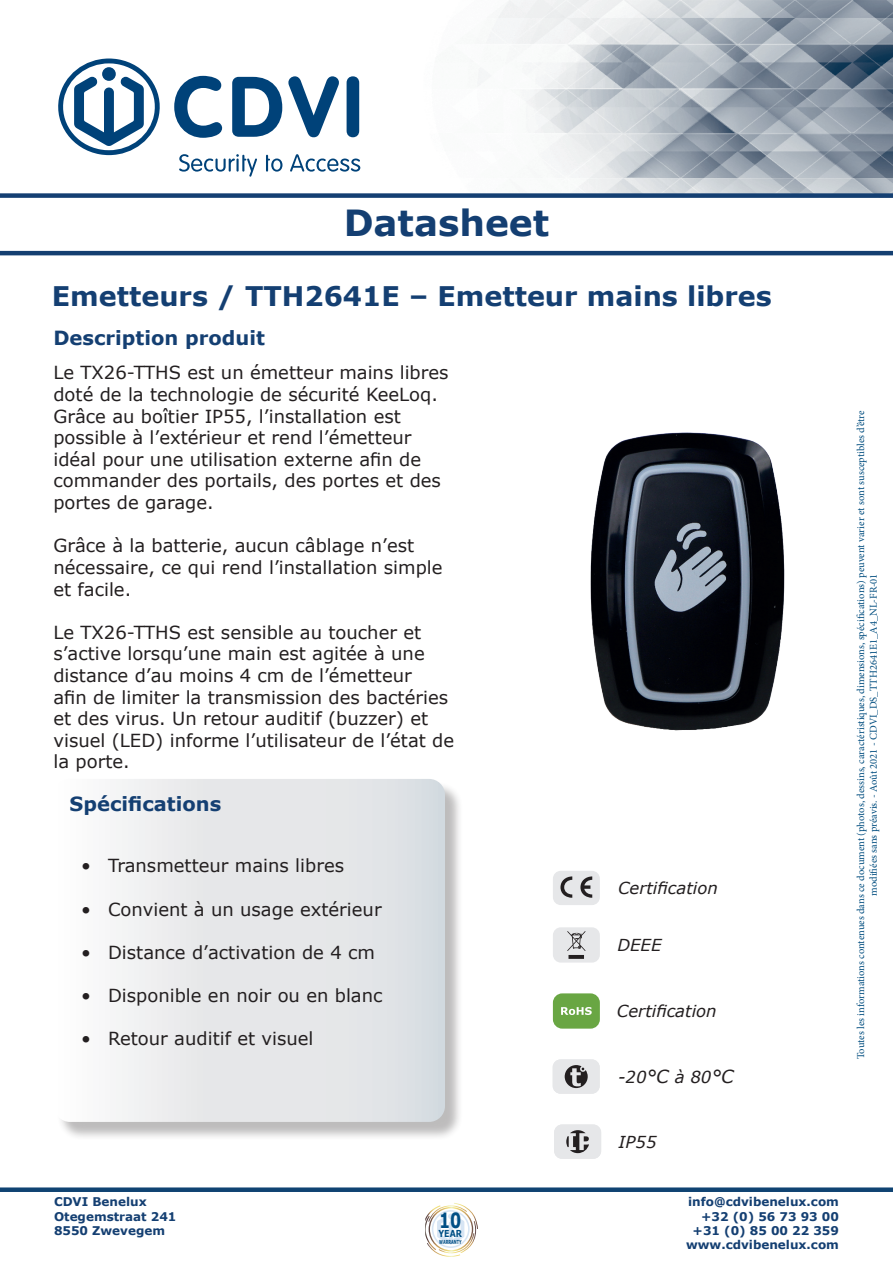
<style>
.page{position:relative;width:893px;height:1263px;background:#fff}
.page>*{position:absolute;margin:0;border:0;box-sizing:border-box;transform-origin:0 0}
.t1{font:700 36px "Verdana";color:#143f72}
.t2{font:700 27px "Verdana";color:#143f72}
.t3{font:700 21px "Verdana";color:#014f85;scale:.75 1}
.t4{font:700 19.5px "Verdana";color:#143f72}
.t5{font:18px/21.6px "Verdana";color:#231f20}
.t6{font:italic 16.5px "Verdana";color:#231f20}
.t7{font:700 12px/14.4px "Verdana";color:#143f72}
.t8{font:10.5px/12.6px "Minion Pro";color:#014d7f;text-align:center}
.t9{font:700 9.6px "Verdana";color:#014f85;scale:.82 1}
.t10{font:700 5.55px "Verdana";color:#014f85;scale:.62 1}
.s1{font-size:18px}
</style>
<div class="page">
<img style="left:346px;top:0;width:547px;height:193px">
<div style="left:0;top:193px;width:893px;height:5px;background:#143f72"></div>
<div style="left:0;top:1187px;width:893px;height:5px;background:#0f4372"></div>
<hr style="left:0;top:251px;width:893px;height:4px;background:#143f71">
<div style="left:56px;top:781px;width:408px;height:360px;background:#231f20;opacity:.3"></div>
<svg style="left:56px;top:779px;width:389px;height:343px"></svg>
<svg style="left:58px;top:59px;width:102px;height:96px"></svg>
<svg style="left:179px;top:154px;width:78px;height:23px"></svg>
<svg style="left:266px;top:155px;width:16px;height:17px"></svg>
<svg style="left:290px;top:154px;width:70px;height:18px"></svg>
<svg style="left:174px;top:76px;width:48px;height:62px"></svg>
<svg style="left:232px;top:77px;width:50px;height:60px"></svg>
<svg style="left:288px;top:76px;width:51px;height:61px"></svg>
<div style="left:347px;top:76px;width:12px;height:61px;background:#004279;border-radius:6px"></div>
<svg style="left:425px;top:1203px;width:53px;height:54px"></svg>
<div style="left:553px;top:871px;width:47px;height:34px;background:#e6e7e9;border-radius:8px"></div>
<svg style="left:560px;top:876px;width:12px;height:22px"></svg>
<svg style="left:580px;top:876px;width:12px;height:22px"></svg>
<div style="left:553px;top:927px;width:47px;height:35px;background:#e6e7e9;border-radius:8px"></div>
<svg style="left:567px;top:931px;width:19px;height:28px"></svg>
<div style="left:553px;top:993px;width:47px;height:36px;background:#69a643;border-radius:9px"></div>
<svg style="left:561px;top:1007px;width:31px;height:8px"></svg>
<img style="left:590px;top:432px;width:195px;height:299px">
<div style="left:553px;top:1059px;width:47px;height:35px;background:#e6e7e9;border-radius:8px"></div>
<svg style="left:565px;top:1065px;width:23px;height:23px"></svg>
<div style="left:554px;top:1124px;width:47px;height:35px;background:#e6e7e9;border-radius:8px"></div>
<svg style="left:566px;top:1130px;width:23px;height:23px"></svg>
<h1 class="t1" style="left:344px;top:197px;width:207px">Datasheet</h1>
<h2 class="t2" style="left:52px;top:277px;width:721px">Emetteurs / TTH2641E – Emetteur mains libres</h2>
<p class="t4" style="left:53px;top:324px;width:213px">Description produit</p>
<p class="t5" style="left:53px;top:362px;width:397px">Le TX26-TTHS est un émetteur mains libres doté de la technologie de sécurité KeeLoq.<br>Grâce au boîtier IP55, l’installation est possible à l’extérieur et rend l’émetteur idéal pour une utilisation externe afin de commander des portails, des portes et des portes de garage.</p>
<p class="t5" style="left:53px;top:535px;width:391px">Grâce à la batterie, aucun câblage n’est nécessaire, ce qui rend l’installation simple et facile.</p>
<p class="t5" style="left:53px;top:621px;width:402px">Le TX26-TTHS est sensible au toucher et s’active lorsqu’une main est agitée à une distance d’au moins 4 cm de l’émetteur<br>afin de limiter la transmission des bactéries et des virus. Un retour auditif (buzzer) et visuel (LED) informe l’utilisateur de l’état de la porte.</p>
<p class="t4" style="left:70px;top:790px;width:153px">Spécifications</p>
<p class="t5" style="left:81px;top:855px;width:265px">• Transmetteur mains libres</p>
<p class="t5" style="left:81px;top:898px;width:302px">• Convient à un usage extérieur</p>
<p class="t5" style="left:81px;top:941px;width:295px">• Distance d’activation de 4 cm</p>
<p class="t5" style="left:81px;top:984px;width:303px">• Disponible en noir ou en blanc</p>
<p class="t5" style="left:81px;top:1028px;width:234px">• Retour auditif et visuel</p>
<p class="t6" style="left:618px;top:877px;width:101px">Certification</p>
<p class="t6" style="left:617px;top:934px;width:45px">DEEE</p>
<p class="t6" style="left:617px;top:1000px;width:101px">Certification</p>
<p class="t6" style="left:618px;top:1066px;width:117px">-20<span class="s1">°C</span> à 80<span class="s1">°C</span></p>
<p class="t8" style="left:855px;top:1059px;width:650px;rotate:-90deg">Toutes les informations contenues dans ce document (photos, dessins, caractéristiques, dimensions, spécifications) peuvent varier et sont susceptibles d’être modifiées sans préavis. - Août 2021 - CDVI_DS_TTH2641E1_A4_NL-FR-01</p>
<p class="t6" style="left:619px;top:1130px;width:39px">IP55</p>
<p class="t7" style="left:54px;top:1194px;width:124px">CDVI Benelux<br>Otegemstraat 241<br>8550 Zwevegem</p>
<p class="t7" style="left:686px;top:1194px;width:154px;text-align:right">info@cdvibenelux.com +32 (0) 56 73 93 00 +31 (0) 85 00 22 359 www.cdvibenelux.com</p>
<p class="t3" style="left:439px;top:1207px;width:31px">10</p>
<p class="t10" style="left:439px;top:1238px;width:38px">WARRANTY</p>
<p class="t9" style="left:438px;top:1227px;width:30px">YEAR</p>
</div>
